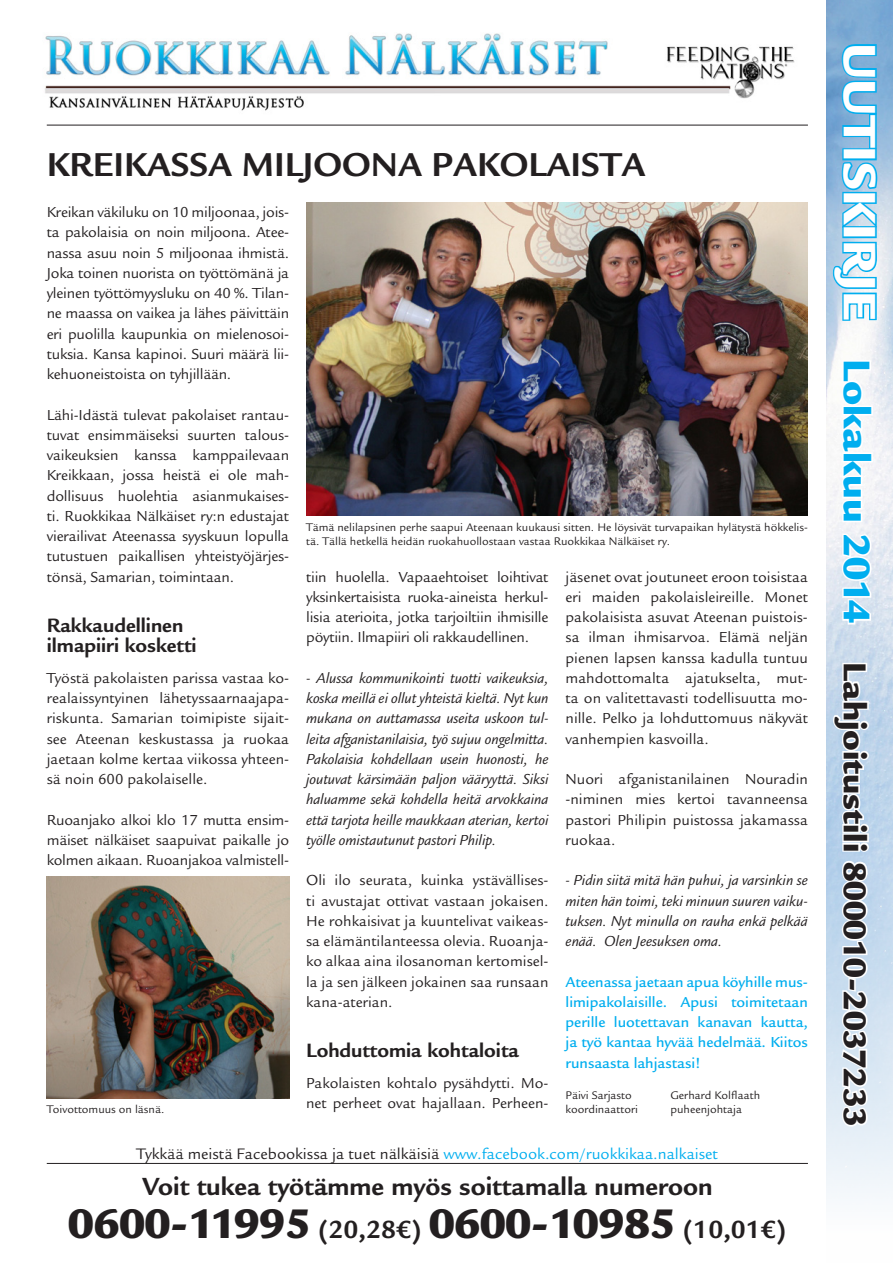
<style>
.page{position:relative;width:893px;height:1263px;background:#fff}
.page>*{position:absolute;margin:0;border:0;box-sizing:border-box;transform-origin:0 0}
.t1{font:900 45px "Legacy Sans Std";color:#231f20}
.otsikko{font:700 36px "Legacy Sans Std";color:#231f20}
.t2{font:900 34.5px "Legacy Sans Std";color:#231f20}
.t3{font:700 27px "Legacy Sans Std";color:#231f20}
.väliotsikko{font:700 21px/20.2px "Legacy Sans Std";color:#231f20}
.t4{font:16.5px "Legacy Sans Std";color:#231f20}
.Leipis_pieni{font:15.75px/20.2px "Legacy Sans Std";color:#231f20;text-align:justify}
.Leipis_pieni-2{font:italic 15.75px/20.2px "Legacy Sans Std";color:#231f20;text-align:justify}
.Leipis_pieni-3{font:500 15.75px/20.2px "Legacy Sans Std";color:#00aeef;text-align:justify}
.kuvateksti{font:12px/13.5px "Legacy Sans Std";color:#231f20}
.s1{color:#00aeef}
.s2{font-weight:700;font-size:27px}
.s3{font-size:49.5px;color:#fff}
.s4{font-size:40.5px;color:#00aeef}
</style>
<div class="page">
<img style="left:45px;top:33px;width:750px;height:78px">
<img style="left:826px;top:0;width:67px;height:1197px">
<svg style="left:840px;top:43px;width:38px;height:107px;background:#56aede"></svg>
<div style="left:842px;top:148px;width:35px;height:12px;border:3px solid #00aeef"></div>
<svg style="left:840px;top:161px;width:39px;height:70px;background:#6ec0e7"></svg>
<div style="left:842px;top:226px;width:35px;height:12px;border:3px solid #00aeef"></div>
<svg style="left:831px;top:240px;width:48px;height:82px"></svg>
<svg style="left:840px;top:359px;width:34px;height:165px"></svg>
<svg style="left:839px;top:532px;width:35px;height:94px"></svg>
<svg style="left:831px;top:661px;width:39px;height:173px"></svg>
<div style="left:842px;top:833px;width:27px;height:9px;border:3px solid #fff"></div>
<svg style="left:841px;top:841px;width:29px;height:12px"></svg>
<svg style="left:839px;top:859px;width:31px;height:269px"></svg>
<hr style="left:47px;top:125px;width:761px;height:1px;background:#231f20">
<hr style="left:47px;top:1163px;width:761px;height:1px;background:#231f20">
<img style="left:306px;top:202px;width:502px;height:314px">
<img style="left:47px;top:877px;width:242px;height:221px">
<p class="otsikko" style="left:47px;top:144px;width:600px">KREIKASSA MILJOONA PAKOLAISTA</p>
<p class="Leipis_pieni" style="left:47px;top:202px;width:244px">Kreikan väkiluku on 10 miljoonaa, jois&shy;ta pakolaisia on noin miljoona. Atee&shy;nassa asuu noin 5 miljoonaa ihmistä.<br>Joka toinen nuorista on työttömänä ja yleinen työttömyysluku on 40 %. Tilan&shy;ne maassa on vaikea ja lähes päivittäin eri puolilla kaupunkia on mielenosoi&shy;tuksia. Kansa kapinoi. Suuri määrä lii&shy;kehuoneistoista on tyhjillään.</p>
<p class="Leipis_pieni" style="left:47px;top:405px;width:244px">Lähi-Idästä tulevat pakolaiset rantau&shy;tuvat ensimmäiseksi suurten talous&shy;vaikeuksien kanssa kamppailevaan Kreikkaan, jossa heistä ei ole mah&shy;dollisuus huolehtia asianmukaises&shy;ti. Ruokkikaa Nälkäiset ry:n edustajat vierailivat Ateenassa syyskuun lopulla tutustuen paikallisen yhteistyöjärjes&shy;tönsä, Samarian, toimintaan.</p>
<p class="väliotsikko" style="left:47px;top:615px;width:151px">Rakkaudellinen ilmapiiri kosketti</p>
<p class="Leipis_pieni" style="left:47px;top:668px;width:244px">Työstä pakolaisten parissa vastaa ko&shy;realaissyntyinen lähetyssaarnaajapa&shy;riskunta. Samarian toimipiste sijait&shy;see Ateenan keskustassa ja ruokaa jaetaan kolme kertaa viikossa yhteen&shy;sä noin 600 pakolaiselle.</p>
<p class="Leipis_pieni" style="left:47px;top:810px;width:244px">Ruoanjako alkoi klo 17 mutta ensim&shy;mäiset nälkäiset saapuivat paikalle jo kolmen aikaan. Ruoanjakoa valmistell-</p>
<p class="kuvateksti" style="left:306px;top:521px;width:503px">Tämä nelilapsinen perhe saapui Ateenaan kuukausi sitten. He löysivät turvapaikan hylätystä hökkelis&shy;tä. Tällä hetkellä heidän ruokahuollostaan vastaa Ruokkikaa Nälkäiset ry.</p>
<p class="Leipis_pieni" style="left:306px;top:567px;width:244px">tiin huolella. Vapaaehtoiset loihtivat yksinkertaisista ruoka-aineista herkul&shy;lisia aterioita, jotka tarjoiltiin ihmisille pöytiin. Ilmapiiri oli rakkaudellinen.</p>
<p class="Leipis_pieni-2" style="left:306px;top:668px;width:244px">- Alussa kommunikointi tuotti vaikeuksia, koska meillä ei ollut yhteistä kieltä. Nyt kun mukana on auttamassa useita uskoon tul&shy;leita afganistanilaisia, työ sujuu ongelmitta.<br>Pakolaisia kohdellaan usein huonosti, he joutuvat kärsimään paljon vääryyttä. Siksi haluamme sekä kohdella heitä arvokkaina että tarjota heille maukkaan aterian, kertoi työlle omistautunut pastori Philip.</p>
<p class="Leipis_pieni" style="left:306px;top:870px;width:244px">Oli ilo seurata, kuinka ystävällises&shy;ti avustajat ottivat vastaan jokaisen.<br>He rohkaisivat ja kuuntelivat vaikeas&shy;sa elämäntilanteessa olevia. Ruoanja&shy;ko alkaa aina ilosanoman kertomisel&shy;la ja sen jälkeen jokainen saa runsaan kana-aterian.</p>
<p class="väliotsikko" style="left:306px;top:1040px;width:214px">Lohduttomia kohtaloita</p>
<p class="Leipis_pieni" style="left:306px;top:1073px;width:244px">Pakolaisten kohtalo pysähdytti. Mo&shy;net perheet ovat hajallaan. Perheen-</p>
<p class="Leipis_pieni" style="left:566px;top:567px;width:244px">jäsenet ovat joutuneet eroon toisistaa eri maiden pakolaisleireille. Monet pakolaisista asuvat Ateenan puistois&shy;sa ilman ihmisarvoa. Elämä neljän pienen lapsen kanssa kadulla tuntuu mahdottomalta ajatukselta, mut&shy;ta on valitettavasti todellisuutta mo&shy;nille. Pelko ja lohduttomuus näkyvät vanhempien kasvoilla.</p>
<p class="Leipis_pieni" style="left:566px;top:769px;width:244px">Nuori afganistanilainen Nouradin -niminen mies kertoi tavanneensa pastori Philipin puistossa jakamassa ruokaa.</p>
<p class="Leipis_pieni-2" style="left:566px;top:871px;width:244px">- Pidin siitä mitä hän puhui, ja varsinkin se miten hän toimi, teki minuun suuren vaiku&shy;tuksen. Nyt minulla on rauha enkä pelkää enää. Olen Jeesuksen oma.</p>
<p class="Leipis_pieni-3" style="left:566px;top:972px;width:244px">Ateenassa jaetaan apua köyhille mus&shy;limipakolaisille. Apusi toimitetaan perille luotettavan kanavan kautta, ja työ kantaa hyvää hedelmää. Kiitos runsaasta lahjastasi!</p>
<p class="kuvateksti" style="left:670px;top:1088px;width:91px">Gerhard Kolflaath</p>
<p class="kuvateksti" style="left:670px;top:1103px;width:73px">puheenjohtaja</p>
<p class="kuvateksti" style="left:566px;top:1088px;width:68px">Päivi Sarjasto</p>
<p class="kuvateksti" style="left:566px;top:1103px;width:74px">koordinaattori</p>
<p class="kuvateksti" style="left:47px;top:1103px;width:119px">Toivottomuus on läsnä.</p>
<p class="t4" style="left:137px;top:1145px;width:583px">Tykkää meistä Facebookissa ja tuet nälkäisiä <span class="s1">www.facebook.com/ruokkikaa.nalkaiset</span></p>
<p class="t3" style="left:142px;top:1170px;width:572px">Voit tukea työtämme myös soittamalla numeroon</p>
<p class="t1" style="left:68px;top:1197px;width:720px">0600-11995 <span class="s2">(20,28€)</span> 0600-10985 <span class="s2">(10,01€)</span></p>
<p class="t2" style="left:875px;top:43px;width:1086px;rotate:90deg"><span class="s3">UUTISKIRJE</span> <span class="s4">Lokakuu 2014</span> Lahjoitustili 800010-2037233</p>
</div>
